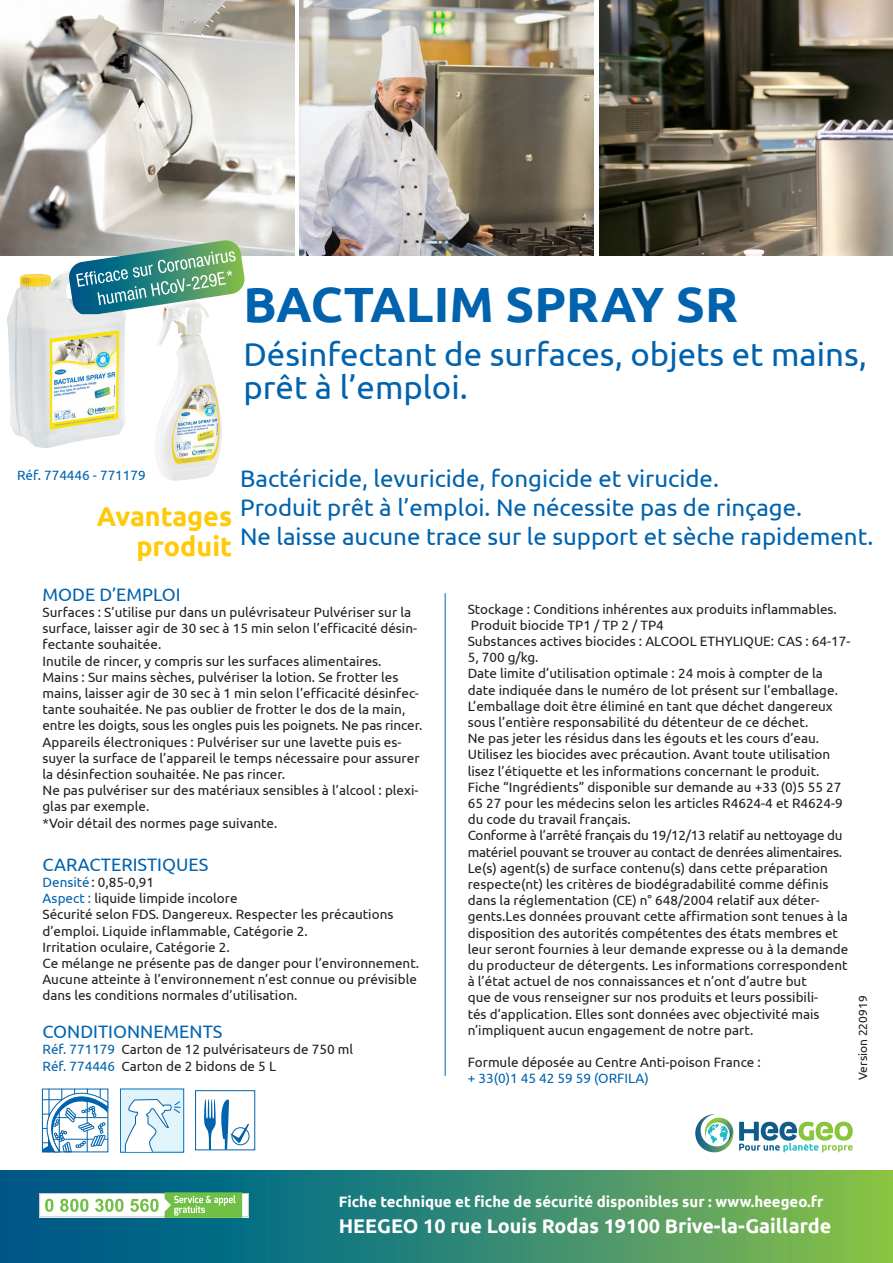
<style>
.page{position:relative;width:893px;height:1263px;background:#fff}
.page>*{position:absolute;margin:0;border:0;box-sizing:border-box;transform-origin:0 0}
.t1{font:700 49.5px "Ubuntu";color:#0163ae}
.t2{font:33px/33px "Ubuntu";color:#0163ae}
.t3{font:700 27px/30px "Ubuntu";color:#feca0a;text-align:right}
.t4{font:24px/28.8px "Ubuntu";color:#0163ae}
.t5{font:700 19.8px "Ubuntu";color:#fff}
.t6{font:18px "Ubuntu";color:#0163ae}
.t7{font:700 15px "Ubuntu";color:#fff}
.t8{font:13.5px/16.2px "Ubuntu";color:#231f20}
.t9{font:13.5px/16.2px "Ubuntu";letter-spacing:-.02em;color:#231f20}
.t10{font:13.5px "Ubuntu";color:#0163ae}
.t11{font:12px "Ubuntu";color:#231f20}
.s1{color:#0163ae}
</style>
<div class="page">
<img style="left:0;top:0;width:295px;height:255px">
<img style="left:299px;top:0;width:295px;height:255px">
<img style="left:599px;top:0;width:294px;height:255px">
<hr style="left:445px;top:593px;width:1px;height:483px;background:#0163ae">
<img style="left:157px;top:314px;width:65px;height:167px">
<svg style="left:42px;top:1088px;width:66px;height:64px"></svg>
<svg style="left:184px;top:1088px;width:1px;height:64px"></svg>
<div style="left:120px;top:1089px;width:64px;height:63px;background:#e1f4fc"></div>
<div style="left:120px;top:1088px;width:64px;height:64px;border:1px solid #0072bc"></div>
<svg style="left:124px;top:1099px;width:57px;height:53px"></svg>
<div style="left:195px;top:1090px;width:60px;height:60px;background:#fff;border:1px solid #0163ae"></div>
<svg style="left:204px;top:1099px;width:45px;height:51px"></svg>
<div style="left:0;top:1170px;width:893px;height:93px;background:linear-gradient(to right,#005194,#82be50)"></div>
<svg style="left:39px;top:1192px;width:210px;height:26px"></svg>
<svg style="left:695px;top:1114px;width:158px;height:39px"></svg>
<img style="left:7px;top:272px;width:119px;height:176px">
<svg style="left:68px;top:240px;width:176px;height:74px"></svg>
<p class="t1" style="left:243px;top:275px;width:496px">BACTALIM SPRAY SR</p>
<p class="t2" style="left:243px;top:337px;width:625px">Désinfectant de surfaces, objets et mains, prêt à l’emploi.</p>
<p class="t10" style="left:17px;top:467px;width:130px">Réf. 774446 - 771179</p>
<p class="t3" style="left:97px;top:501px;width:137px">Avantages produit</p>
<p class="t4" style="left:240px;top:463px;width:635px">Bactéricide, levuricide, fongicide et virucide.<br>Produit prêt à l’emploi. Ne nécessite pas de rinçage.<br>Ne laisse aucune trace sur le support et sèche rapidement.</p>
<p class="t6" style="left:43px;top:583px;width:140px">MODE D’EMPLOI</p>
<p class="t8" style="left:43px;top:604px;width:376px">Surfaces : S’utilise pur dans un pulévrisateur Pulvériser sur la surface, laisser agir de 30 sec à 15 min selon l’efficacité désin&shy;fectante souhaitée.<br>Inutile de rincer, y compris sur les surfaces alimentaires.</p>
<p class="t8" style="left:43px;top:668px;width:381px">Mains : Sur mains sèches, pulvériser la lotion. Se frotter les mains, laisser agir de 30 sec à 1 min selon l’efficacité désinfec&shy;tante souhaitée. Ne pas oublier de frotter le dos de la main, entre les doigts, sous les ongles puis les poignets. Ne pas rincer.</p>
<p class="t8" style="left:43px;top:733px;width:379px">Appareils électroniques : Pulvériser sur une lavette puis es&shy;suyer la surface de l’appareil le temps nécessaire pour assurer la désinfection souhaitée. Ne pas rincer.</p>
<p class="t8" style="left:43px;top:782px;width:377px">Ne pas pulvériser sur des matériaux sensibles à l’alcool : plexi&shy;glas par exemple.<br>*Voir détail des normes page suivante.</p>
<p class="t6" style="left:43px;top:853px;width:167px">CARACTERISTIQUES</p>
<p class="t8" style="left:43px;top:874px;width:352px"><span class="s1">Densité</span>: 0,85-0,91<br><span class="s1">Aspect :</span> liquide limpide incolore<br>Sécurité selon FDS. Dangereux. Respecter les précautions d’emploi. Liquide inflammable, Catégorie 2.</p>
<p class="t8" style="left:43px;top:938px;width:189px">Irritation oculaire, Catégorie 2.</p>
<p class="t8" style="left:43px;top:955px;width:378px">Ce mélange ne présente pas de danger pour l’environnement.<br>Aucune atteinte à l’environnement n’est connue ou prévisible dans les conditions normales d’utilisation.</p>
<p class="t6" style="left:43px;top:1021px;width:181px">CONDITIONNEMENTS</p>
<p class="t8" style="left:43px;top:1041px;width:312px"><span class="s1">Réf. 771179</span> Carton de 12 pulvérisateurs de 750 ml</p>
<p class="t8" style="left:43px;top:1057px;width:235px"><span class="s1">Réf. 774446</span> Carton de 2 bidons de 5 L</p>
<p class="t8" style="left:468px;top:600px;width:371px">Stockage : Conditions inhérentes aux produits inflammables.</p>
<p class="t8" style="left:471px;top:616px;width:194px">Produit biocide TP1 / TP 2 / TP4</p>
<p class="t8" style="left:468px;top:633px;width:384px">Substances actives biocides : ALCOOL ETHYLIQUE: CAS : 64-17-<br>5, 700 g/kg.</p>
<p class="t8" style="left:468px;top:665px;width:372px">Date limite d’utilisation optimale : 24 mois à compter de la date indiquée dans le numéro de lot présent sur l’emballage.</p>
<p class="t8" style="left:468px;top:697px;width:367px">L’emballage doit être éliminé en tant que déchet dangereux sous l’entière responsabilité du détenteur de ce déchet.<br>Ne pas jeter les résidus dans les égouts et les cours d’eau.</p>
<p class="t8" style="left:468px;top:746px;width:364px">Utilisez les biocides avec précaution. Avant toute utilisation lisez l’étiquette et les informations concernant le produit.</p>
<p class="t8" style="left:468px;top:778px;width:376px;text-align:justify">Fiche “Ingrédients” disponible sur demande au +33 (0)5 55 27<br>65 27 pour les médecins selon les articles R4624-4 et R4624-9 du code du travail français.</p>
<p class="t9" style="left:468px;top:827px;width:376px">Conforme à l’arrêté français du 19/12/13 relatif au nettoyage du matériel pouvant se trouver au contact de denrées alimentaires.</p>
<p class="t8" style="left:468px;top:859px;width:382px">Le(s) agent(s) de surface contenu(s) dans cette préparation respecte(nt) les critères de biodégradabilité comme définis dans la réglementation (CE) n° 648/2004 relatif aux déter&shy;gents.Les données prouvant cette affirmation sont tenues à la disposition des autorités compétentes des états membres et leur seront fournies à leur demande expresse ou à la demande du producteur de détergents. Les informations correspondent à l’état actuel de nos connaissances et n’ont d’autre but<br>que de vous renseigner sur nos produits et leurs possibili-<br>tés d’application. Elles sont données avec objectivité mais n’impliquent aucun engagement de notre part.</p>
<p class="t8" style="left:468px;top:1054px;width:295px">Formule déposée au Centre Anti-poison France :</p>
<p class="t10" style="left:468px;top:1070px;width:182px">+ 33(0)1 45 42 59 59 (ORFILA)</p>
<p class="t11" style="left:856px;top:1080px;width:86px;rotate:-90deg">Version 220919</p>
<p class="t7" style="left:339px;top:1192px;width:486px">Fiche technique et fiche de sécurité disponibles sur : www.heegeo.fr</p>
<p class="t5" style="left:339px;top:1214px;width:494px">HEEGEO 10 rue Louis Rodas 19100 Brive-la-Gaillarde</p>
</div>
